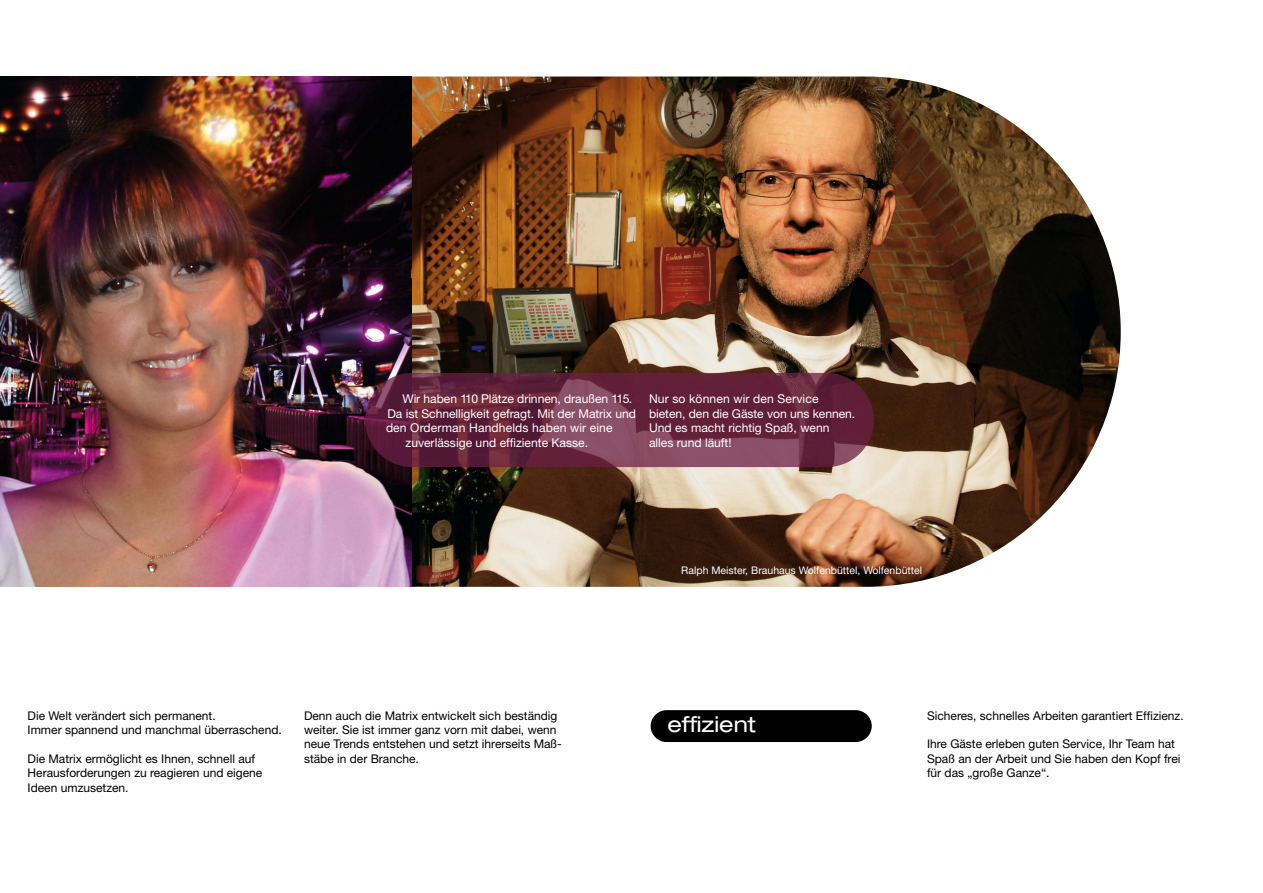
<style>
.page{position:relative;width:1263px;height:893px;background:#fff}
.page>*{position:absolute;margin:0;border:0;box-sizing:border-box;transform-origin:0 0}
.t1{font:expanded 21.75px "Helvetica Neue";color:#fff}
.t2{font:12.15px/14.5px "Helvetica Neue LT";color:#fff}
.t3{font:12px/14.4px "Helvetica Neue LT";color:#000}
.t4{font:10.5px "Helvetica Neue LT";color:#fff}
</style>
<div class="page">
<div style="left:651px;top:710px;width:221px;height:32px;background:#000;border-radius:16px"></div>
<img style="left:412px;top:77px;width:709px;height:510px">
<img style="left:0;top:77px;width:412px;height:510px">
<svg style="left:365px;top:373px;width:509px;height:94px;background:#6a2c44"></svg>
<p class="t2" style="left:402px;top:391px;width:231px">Wir haben 110 Plätze drinnen, draußen 115.</p>
<p class="t2" style="left:387px;top:406px;width:250px">Da ist Schnelligkeit gefragt. Mit der Matrix und</p>
<p class="t2" style="left:386px;top:421px;width:228px">den Orderman Handhelds haben wir eine</p>
<p class="t2" style="left:405px;top:435px;width:184px">zuverlässige und effiziente Kasse.</p>
<p class="t2" style="left:649px;top:391px;width:208px">Nur so können wir den Service bieten, den die Gäste von uns kennen.<br>Und es macht richtig Spaß, wenn alles rund läuft!</p>
<p class="t4" style="left:681px;top:564px;width:242px">Ralph Meister, Brauhaus Wolfenbüttel, Wolfenbüttel</p>
<p class="t3" style="left:28px;top:708px;width:256px">Die Welt verändert sich permanent.<br>Immer spannend und manchmal überraschend.</p>
<p class="t3" style="left:28px;top:751px;width:236px">Die Matrix ermöglicht es Ihnen, schnell auf<br>Herausforderungen zu reagieren und eigene<br>Ideen umzusetzen.</p>
<p class="t3" style="left:304px;top:708px;width:259px">Denn auch die Matrix entwickelt sich beständig weiter. Sie ist immer ganz vorn mit dabei, wenn neue Trends entstehen und setzt ihrerseits Maß&shy;stäbe in der Branche.</p>
<h1 class="t1" style="left:668px;top:711px;width:90px">effizient</h1>
<p class="t3" style="left:927px;top:708px;width:258px">Sicheres, schnelles Arbeiten garantiert Effizienz.</p>
<p class="t3" style="left:927px;top:737px;width:255px">Ihre Gäste erleben guten Service, Ihr Team hat<br>Spaß an der Arbeit und Sie haben den Kopf frei für das „große Ganze“.</p>
</div>
